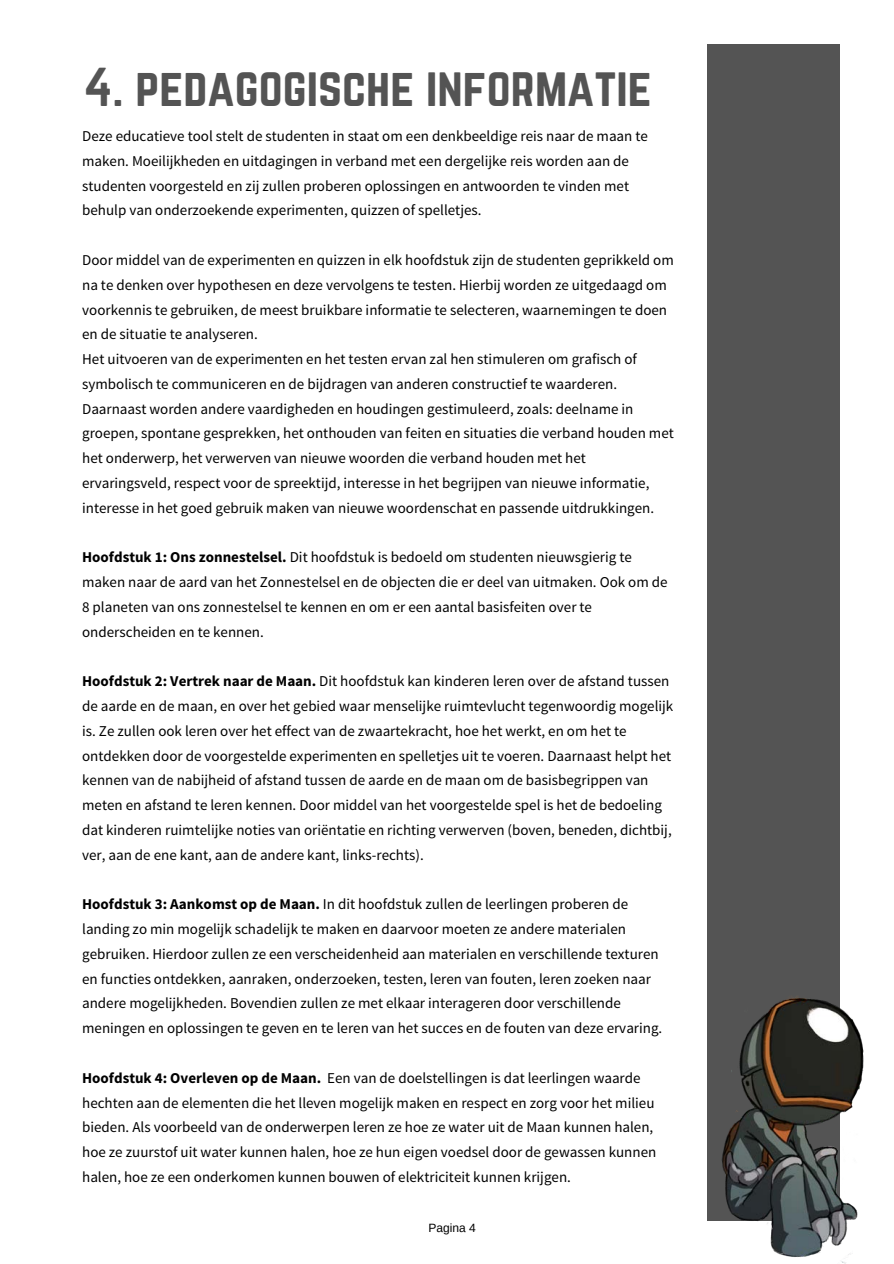
<style>
.page{position:relative;width:894px;height:1264px;background:#fff}
.page>*{position:absolute;margin:0;border:0;box-sizing:border-box;transform-origin:0 0}
.t1{font:48px "Norwester";color:#545454}
.t2{font:15px/24.8px "Source Sans Pro";color:#000}
.t3{font:12px "Arimo";color:#000}
.s1{font-weight:700}
</style>
<div class="page">
<div style="left:707px;top:45px;width:132px;height:1175px;background:#545454"></div>
<img style="left:707px;top:959px;width:157px;height:304px">
<h1 class="t1" style="left:84px;top:64px;width:569px">4. PEDAGOGISCHE INFORMATIE</h1>
<p class="t2" style="left:82px;top:124px;width:567px">Deze educatieve tool stelt de studenten in staat om een denkbeeldige reis naar de maan te maken. Moeilijkheden en uitdagingen in verband met een dergelijke reis worden aan de studenten voorgesteld en zij zullen proberen oplossingen en antwoorden te vinden met behulp van onderzoekende experimenten, quizzen of spelletjes.</p>
<p class="t2" style="left:82px;top:248px;width:593px">Door middel van de experimenten en quizzen in elk hoofdstuk zijn de studenten geprikkeld om na te denken over hypothesen en deze vervolgens te testen. Hierbij worden ze uitgedaagd om voorkennis te gebruiken, de meest bruikbare informatie te selecteren, waarnemingen te doen en de situatie te analyseren.<br>Het uitvoeren van de experimenten en het testen ervan zal hen stimuleren om grafisch of symbolisch te communiceren en de bijdragen van anderen constructief te waarderen.<br>Daarnaast worden andere vaardigheden en houdingen gestimuleerd, zoals: deelname in groepen, spontane gesprekken, het onthouden van feiten en situaties die verband houden met het onderwerp, het verwerven van nieuwe woorden die verband houden met het ervaringsveld, respect voor de spreektijd, interesse in het begrijpen van nieuwe informatie, interesse in het goed gebruik maken van nieuwe woordenschat en passende uitdrukkingen.</p>
<p class="t2" style="left:82px;top:545px;width:586px"><span class="s1">Hoofdstuk 1: Ons zonnestelsel.</span> Dit hoofdstuk is bedoeld om studenten nieuwsgierig te maken naar de aard van het Zonnestelsel en de objecten die er deel van uitmaken. Ook om de 8 planeten van ons zonnestelsel te kennen en om er een aantal basisfeiten over te onderscheiden en te kennen.</p>
<p class="t2" style="left:82px;top:669px;width:592px"><span class="s1">Hoofdstuk 2: Vertrek naar de Maan.</span> Dit hoofdstuk kan kinderen leren over de afstand tussen de aarde en de maan, en over het gebied waar menselijke ruimtevlucht tegenwoordig mogelijk is. Ze zullen ook leren over het effect van de zwaartekracht, hoe het werkt, en om het te ontdekken door de voorgestelde experimenten en spelletjes uit te voeren. Daarnaast helpt het kennen van de nabijheid of afstand tussen de aarde en de maan om de basisbegrippen van meten en afstand te leren kennen. Door middel van het voorgestelde spel is het de bedoeling dat kinderen ruimtelijke noties van oriëntatie en richting verwerven (boven, beneden, dichtbij, ver, aan de ene kant, aan de andere kant, links-rechts).</p>
<p class="t2" style="left:82px;top:892px;width:581px"><span class="s1">Hoofdstuk 3: Aankomst op de Maan.</span> In dit hoofdstuk zullen de leerlingen proberen de landing zo min mogelijk schadelijk te maken en daarvoor moeten ze andere materialen gebruiken. Hierdoor zullen ze een verscheidenheid aan materialen en verschillende texturen en functies ontdekken, aanraken, onderzoeken, testen, leren van fouten, leren zoeken naar andere mogelijkheden. Bovendien zullen ze met elkaar interageren door verschillende meningen en oplossingen te geven en te leren van het succes en de fouten van deze ervaring.</p>
<p class="t2" style="left:82px;top:1065px;width:575px"><span class="s1">Hoofdstuk 4: Overleven op de Maan.</span> Een van de doelstellingen is dat leerlingen waarde hechten aan de elementen die het lleven mogelijk maken en respect en zorg voor het milieu bieden. Als voorbeeld van de onderwerpen leren ze hoe ze water uit de Maan kunnen halen, hoe ze zuurstof uit water kunnen halen, hoe ze hun eigen voedsel door de gewassen kunnen halen, hoe ze een onderkomen kunnen bouwen of elektriciteit kunnen krijgen.</p>
<p class="t3" style="left:428px;top:1221px;width:49px">Pagina 4</p>
</div>
